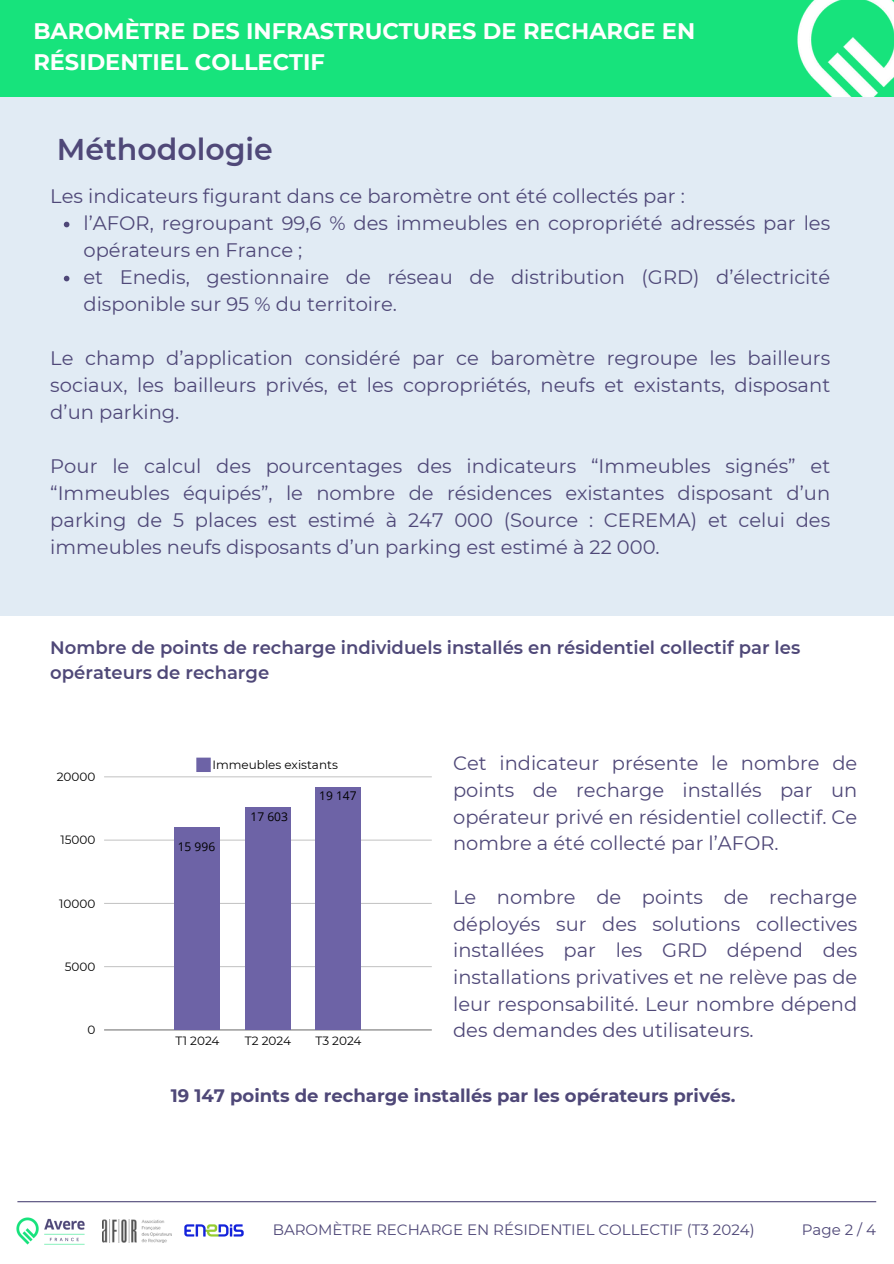
<style>
.page{position:relative;width:894px;height:1264px;background:#fff}
.page>*{position:absolute;margin:0;border:0;box-sizing:border-box;transform-origin:0 0}
.t1{font:600 30px "Montserrat";color:#4f4878}
.t2{font:700 22.5px/30.3px "Montserrat";color:#fff}
.t3{font:19.5px/26.7px "Montserrat";color:#4f4878;text-align:justify}
.t4{font:600 18px/24.8px "Montserrat";color:#4f4878}
.t5{font:700 18px "Montserrat";color:#4f4878}
.t6{font:15px "Montserrat";color:#4f4878}
.t7{font:12px "Montserrat";color:#000}
.t8{font:12px "Open Sans";color:#000}
</style>
<div class="page">
<div style="left:0;top:0;width:893px;height:97px;background:#17e37c"></div>
<img style="left:797px;top:0;width:96px;height:97px">
<div style="left:196px;top:757px;width:15px;height:15px;background:#6d63a6"></div>
<hr style="left:104px;top:1029px;width:327px;height:1px;background:#000;opacity:.6">
<hr style="left:104px;top:966px;width:327px;height:1px;background:#cacaca">
<hr style="left:104px;top:903px;width:327px;height:1px;background:#c6c6c6">
<hr style="left:104px;top:839px;width:327px;height:1px;background:#e7e7e7">
<hr style="left:104px;top:776px;width:327px;height:1px;background:#d6d6d6">
<div style="left:174px;top:827px;width:46px;height:202px;background:#6d63a6"></div>
<div style="left:245px;top:807px;width:46px;height:222px;background:#6d63a6"></div>
<div style="left:315px;top:787px;width:46px;height:242px;background:#6d63a6"></div>
<hr style="left:17px;top:1201px;width:859px;height:1px;background:#4f4878">
<img style="left:103px;top:1219px;width:68px;height:23px">
<img style="left:16px;top:1217px;width:69px;height:28px">
<img style="left:185px;top:1224px;width:58px;height:12px">
<div style="left:0;top:97px;width:893px;height:518px;background:#e1ebf4"></div>
<svg style="left:64px;top:222px;width:5px;height:5px"></svg>
<svg style="left:64px;top:276px;width:5px;height:5px"></svg>
<p class="t2" style="left:33px;top:16px;width:663px">BAROMÈTRE DES INFRASTRUCTURES DE RECHARGE EN<br>RÉSIDENTIEL COLLECTIF</p>
<p class="t1" style="left:57px;top:131px;width:217px">Méthodologie</p>
<p class="t3" style="left:50px;top:182px;width:636px">Les indicateurs figurant dans ce baromètre ont été collectés par :</p>
<h4 class="t3" style="left:83px;top:209px;width:748px">l’AFOR, regroupant 99,6 % des immeubles en copropriété adressés par les opérateurs en France ;</h4>
<h4 class="t3" style="left:83px;top:263px;width:748px">et Enedis, gestionnaire de réseau de distribution (GRD) d’électricité disponible sur 95 % du territoire.</h4>
<h3 class="t3" style="left:50px;top:344px;width:781px">Le champ d’application considéré par ce baromètre regroupe les bailleurs sociaux, les bailleurs privés, et les copropriétés, neufs et existants, disposant d’un parking.</h3>
<p class="t3" style="left:50px;top:452px;width:781px">Pour le calcul des pourcentages des indicateurs “Immeubles signés” et “Immeubles équipés”, le nombre de résidences existantes disposant d’un parking de 5 places est estimé à 247 000 (Source : CEREMA) et celui des immeubles neufs disposants d’un parking est estimé à 22 000.</p>
<p class="t4" style="left:50px;top:635px;width:751px">Nombre de points de recharge individuels installés en résidentiel collectif par les opérateurs de recharge</p>
<p class="t7" style="left:57px;top:769px;width:40px">20000</p>
<p class="t7" style="left:60px;top:832px;width:36px">15000</p>
<p class="t7" style="left:59px;top:896px;width:38px">10000</p>
<p class="t7" style="left:65px;top:959px;width:32px">5000</p>
<p class="t7" style="left:87px;top:1022px;width:9px">0</p>
<p class="t7" style="left:212px;top:757px;width:127px">Immeubles existants</p>
<p class="t8" style="left:178px;top:838px;width:39px">15 996</p>
<h5 class="t8" style="left:250px;top:808px;width:39px">17 603</h5>
<h6 class="t8" style="left:319px;top:786px;width:39px">19 147</h6>
<p class="t7" style="left:175px;top:1033px;width:45px">T1 2024</p>
<p class="t7" style="left:245px;top:1033px;width:48px">T2 2024</p>
<p class="t7" style="left:315px;top:1033px;width:48px">T3 2024</p>
<h4 class="t3" style="left:453px;top:749px;width:405px">Cet indicateur présente le nombre de points de recharge installés par un opérateur privé en résidentiel collectif. Ce nombre a été collecté par l’AFOR.</h4>
<h4 class="t3" style="left:453px;top:883px;width:405px">Le nombre de points de recharge déployés sur des solutions collectives installées par les GRD dépend des installations privatives et ne relève pas de leur responsabilité. Leur nombre dépend des demandes des utilisateurs.</h4>
<p class="t5" style="left:171px;top:1084px;width:566px">19 147 points de recharge installés par les opérateurs privés.</p>
<h3 class="t6" style="left:273px;top:1220px;width:483px">BAROMÈTRE RECHARGE EN RÉSIDENTIEL COLLECTIF (T3 2024)</h3>
<p class="t6" style="left:801px;top:1220px;width:76px">Page 2 / 4</p>
</div>
